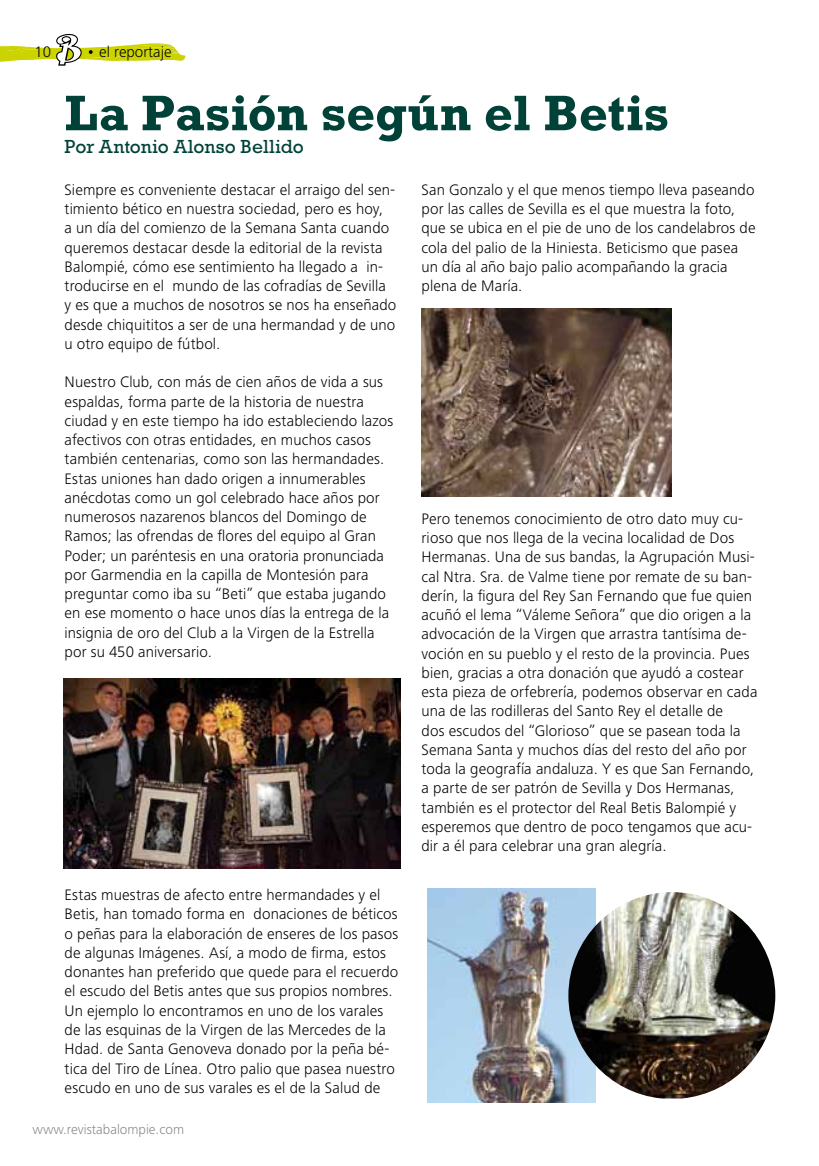
<style>
.page{position:relative;width:819px;height:1166px;background:#fff}
.page>*{position:absolute;margin:0;border:0;box-sizing:border-box;transform-origin:0 0}
.t1{font:700 50.75px "Rockwell Std";letter-spacing:-.005em;color:#004237}
.t2{font:19.25px "Rockwell Std";letter-spacing:.005em;color:#004237}
.t3{font:300 15.75px/19.2px "Frutiger Next LT";letter-spacing:.005em;color:#000}
.t4{font:300 14px "Frutiger Next LT";color:#87888a}
</style>
<div class="page">
<svg style="left:0;top:34px;width:186px;height:32px"></svg>
<img style="left:63px;top:678px;width:337px;height:190px">
<img style="left:421px;top:308px;width:250px;height:188px">
<img style="left:427px;top:888px;width:168px;height:215px">
<img style="left:568px;top:892px;width:207px;height:206px">
<p class="t3" style="left:34px;top:42px;width:18px">10</p>
<p class="t3" style="left:99px;top:42px;width:74px">el reportaje</p>
<h1 class="t1" style="left:65px;top:83px;width:606px">La Pasión según el Betis</h1>
<p class="t2" style="left:65px;top:135px;width:241px">Por Antonio Alonso Bellido</p>
<p class="t3" style="left:65px;top:180px;width:333px">Siempre es conveniente destacar el arraigo del sen&shy;timiento bético en nuestra sociedad, pero es hoy,<br>a un día del comienzo de la Semana Santa cuando queremos destacar desde la editorial de la revista Balompié, cómo ese sentimiento ha llegado a in&shy;troducirse en el mundo de las cofradías de Sevilla y es que a muchos de nosotros se nos ha enseñado desde chiquititos a ser de una hermandad y de uno u otro equipo de fútbol.</p>
<p class="t3" style="left:65px;top:373px;width:330px">Nuestro Club, con más de cien años de vida a sus espaldas, forma parte de la historia de nuestra ciudad y en este tiempo ha ido estableciendo lazos afectivos con otras entidades, en muchos casos también centenarias, como son las hermandades.<br>Estas uniones han dado origen a innumerables anécdotas como un gol celebrado hace años por numerosos nazarenos blancos del Domingo de Ramos; las ofrendas de flores del equipo al Gran Poder; un paréntesis en una oratoria pronunciada por Garmendia en la capilla de Montesión para preguntar como iba su “Beti” que estaba jugando en ese momento o hace unos días la entrega de la insignia de oro del Club a la Virgen de la Estrella por su 450 aniversario.</p>
<p class="t3" style="left:65px;top:885px;width:335px">Estas muestras de afecto entre hermandades y el Betis, han tomado forma en donaciones de béticos o peñas para la elaboración de enseres de los pasos de algunas Imágenes. Así, a modo de firma, estos donantes han preferido que quede para el recuerdo el escudo del Betis antes que sus propios nombres.<br>Un ejemplo lo encontramos en uno de los varales de las esquinas de la Virgen de las Mercedes de la Hdad. de Santa Genoveva donado por la peña bé&shy;tica del Tiro de Línea. Otro palio que pasea nuestro escudo en uno de sus varales es el de la Salud de</p>
<p class="t4" style="left:32px;top:1121px;width:153px">www.revistabalompie.com</p>
<p class="t3" style="left:421px;top:180px;width:335px">San Gonzalo y el que menos tiempo lleva paseando por las calles de Sevilla es el que muestra la foto, que se ubica en el pie de uno de los candelabros de cola del palio de la Hiniesta. Beticismo que pasea un día al año bajo palio acompañando la gracia plena de María.</p>
<p class="t3" style="left:421px;top:509px;width:337px">Pero tenemos conocimiento de otro dato muy cu&shy;rioso que nos llega de la vecina localidad de Dos Hermanas. Una de sus bandas, la Agrupación Musi&shy;cal Ntra. Sra. de Valme tiene por remate de su ban&shy;derín, la figura del Rey San Fernando que fue quien acuñó el lema “Váleme Señora” que dio origen a la advocación de la Virgen que arrastra tantísima de&shy;voción en su pueblo y el resto de la provincia. Pues bien, gracias a otra donación que ayudó a costear esta pieza de orfebrería, podemos observar en cada una de las rodilleras del Santo Rey el detalle de<br>dos escudos del “Glorioso” que se pasean toda la Semana Santa y muchos días del resto del año por toda la geografía andaluza. Y es que San Fernando, a parte de ser patrón de Sevilla y Dos Hermanas, también es el protector del Real Betis Balompié y esperemos que dentro de poco tengamos que acu&shy;dir a él para celebrar una gran alegría.</p>
</div>
